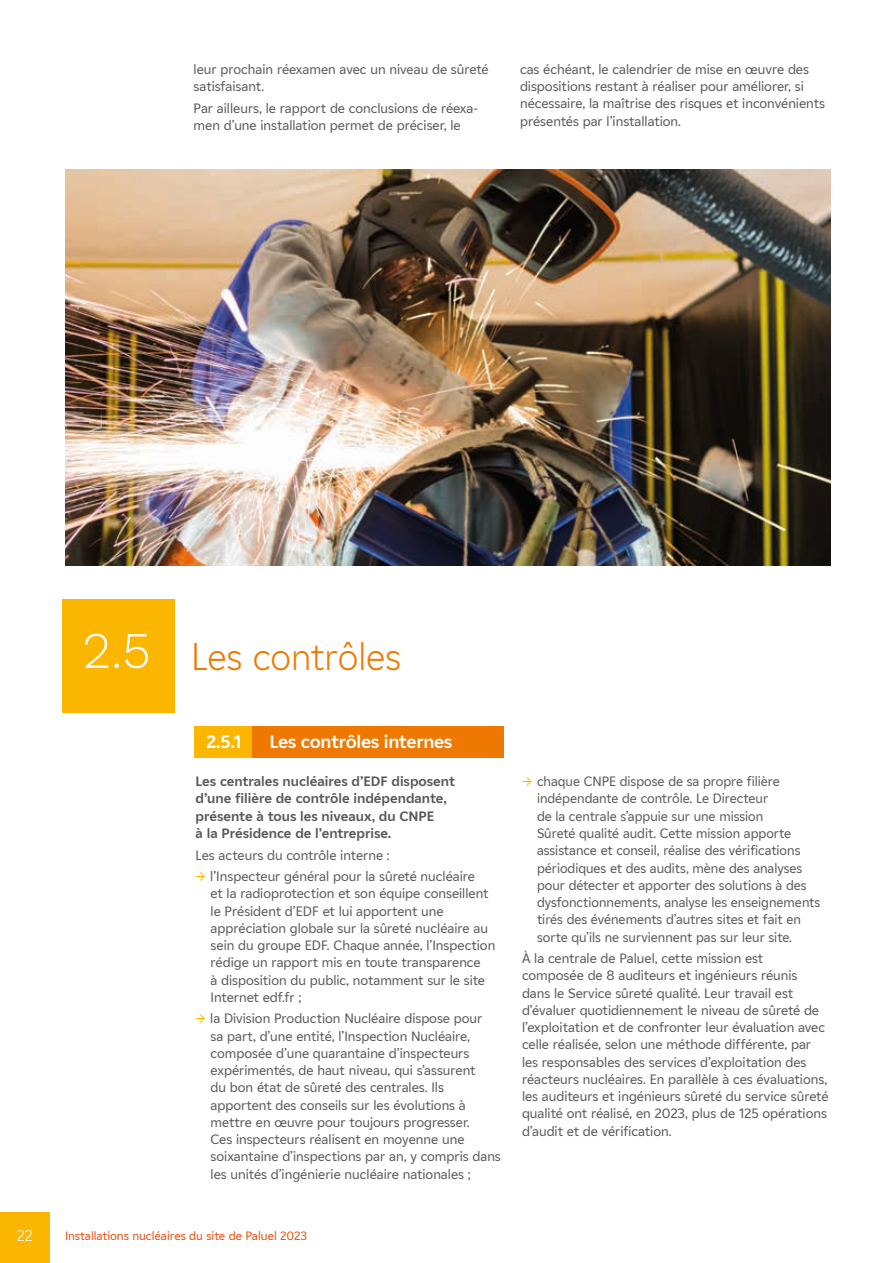
<style>
.page{position:relative;width:893px;height:1263px;background:#fff}
.page>*{position:absolute;margin:0;border:0;box-sizing:border-box;transform-origin:0 0}
.t1{font:37.5px "EDF Light";color:#ef7900}
.t2{font:700 18px "EDF";letter-spacing:-.015em;color:#fff}
.t3{font:15px "EDF Light";color:#fff}
.t4{font:13.5px/17.2px "EDF";color:#575756}
.t5{font:700 13.5px/17.2px "EDF";color:#575756}
.t6{font:12px "EDF";color:#e84e0f}
.s1{font-family:"Work Sans";font-weight:300;font-size:51px;color:#fff}
.s2{font-family:"Work Sans";color:#fab600}
</style>
<div class="page">
<div style="left:0;top:1212px;width:50px;height:51px;background:#fab600"></div>
<img style="left:65px;top:170px;width:765px;height:396px">
<div style="left:194px;top:726px;width:310px;height:32px;background:#ef7900"></div>
<div style="left:194px;top:726px;width:58px;height:32px;background:#fab600"></div>
<div style="left:62px;top:599px;width:112px;height:114px;background:#fab600"></div>
<p class="t4" style="left:194px;top:60px;width:296px">leur prochain réexamen avec un niveau de sûreté satisfaisant.</p>
<p class="t4" style="left:194px;top:99px;width:286px">Par ailleurs, le rapport de conclusions de réexa&shy;men d’une installation permet de préciser, le</p>
<p class="t4" style="left:520px;top:60px;width:306px">cas échéant, le calendrier de mise en œuvre des dispositions restant à réaliser pour améliorer, si nécessaire, la maîtrise des risques et inconvénients présentés par l’installation.</p>
<h1 class="t1" style="left:83px;top:631px;width:320px"><span class="s1">2.5</span> Les contrôles</h1>
<h2 class="t2" style="left:206px;top:729px;width:37px">2.5.1</h2>
<h2 class="t2" style="left:269px;top:729px;width:185px">Les contrôles internes</h2>
<p class="t5" style="left:196px;top:772px;width:261px">Les centrales nucléaires d’EDF disposent d’une filière de contrôle indépendante, présente à tous les niveaux, du CNPE<br>à la Présidence de l’entreprise.</p>
<p class="t4" style="left:196px;top:846px;width:196px">Les acteurs du contrôle interne :</p>
<p class="t4" style="left:211px;top:867px;width:286px;text-indent:-15px"><span class="s2">→</span> l’Inspecteur général pour la sûreté nucléaire<br>et la radioprotection et son équipe conseillent le Président d’EDF et lui apportent une appréciation globale sur la sûreté nucléaire au sein du groupe EDF. Chaque année, l’Inspection rédige un rapport mis en toute transparence<br>à disposition du public, notamment sur le site Internet edf.fr ;</p>
<p class="t4" style="left:211px;top:1009px;width:292px;text-indent:-15px"><span class="s2">→</span> la Division Production Nucléaire dispose pour<br>sa part, d’une entité, l’Inspection Nucléaire, composée d’une quarantaine d’inspecteurs expérimentés, de haut niveau, qui s’assurent<br>du bon état de sûreté des centrales. Ils apportent des conseils sur les évolutions à mettre en œuvre pour toujours progresser.<br>Ces inspecteurs réalisent en moyenne une soixantaine d’inspections par an, y compris dans les unités d’ingénierie nucléaire nationales ;</p>
<p class="t3" style="left:17px;top:1225px;width:17px">22</p>
<p class="t6" style="left:65px;top:1227px;width:244px">Installations nucléaires du site de Paluel 2023</p>
<p class="t4" style="left:537px;top:772px;width:285px;text-indent:-15px"><span class="s2">→</span> chaque CNPE dispose de sa propre filière indépendante de contrôle. Le Directeur<br>de la centrale s’appuie sur une mission<br>Sûreté qualité audit. Cette mission apporte assistance et conseil, réalise des vérifications périodiques et des audits, mène des analyses pour détecter et apporter des solutions à des dysfonctionnements, analyse les enseignements tirés des événements d’autres sites et fait en sorte qu’ils ne surviennent pas sur leur site.</p>
<p class="t4" style="left:522px;top:949px;width:308px">À la centrale de Paluel, cette mission est<br>composée de 8 auditeurs et ingénieurs réunis dans le Service sûreté qualité. Leur travail est d’évaluer quotidiennement le niveau de sûreté de l’exploitation et de confronter leur évaluation avec celle réalisée, selon une méthode différente, par les responsables des services d’exploitation des réacteurs nucléaires. En parallèle à ces évaluations, les auditeurs et ingénieurs sûreté du service sûreté qualité ont réalisé, en 2023, plus de 125 opérations d’audit et de vérification.</p>
</div>
